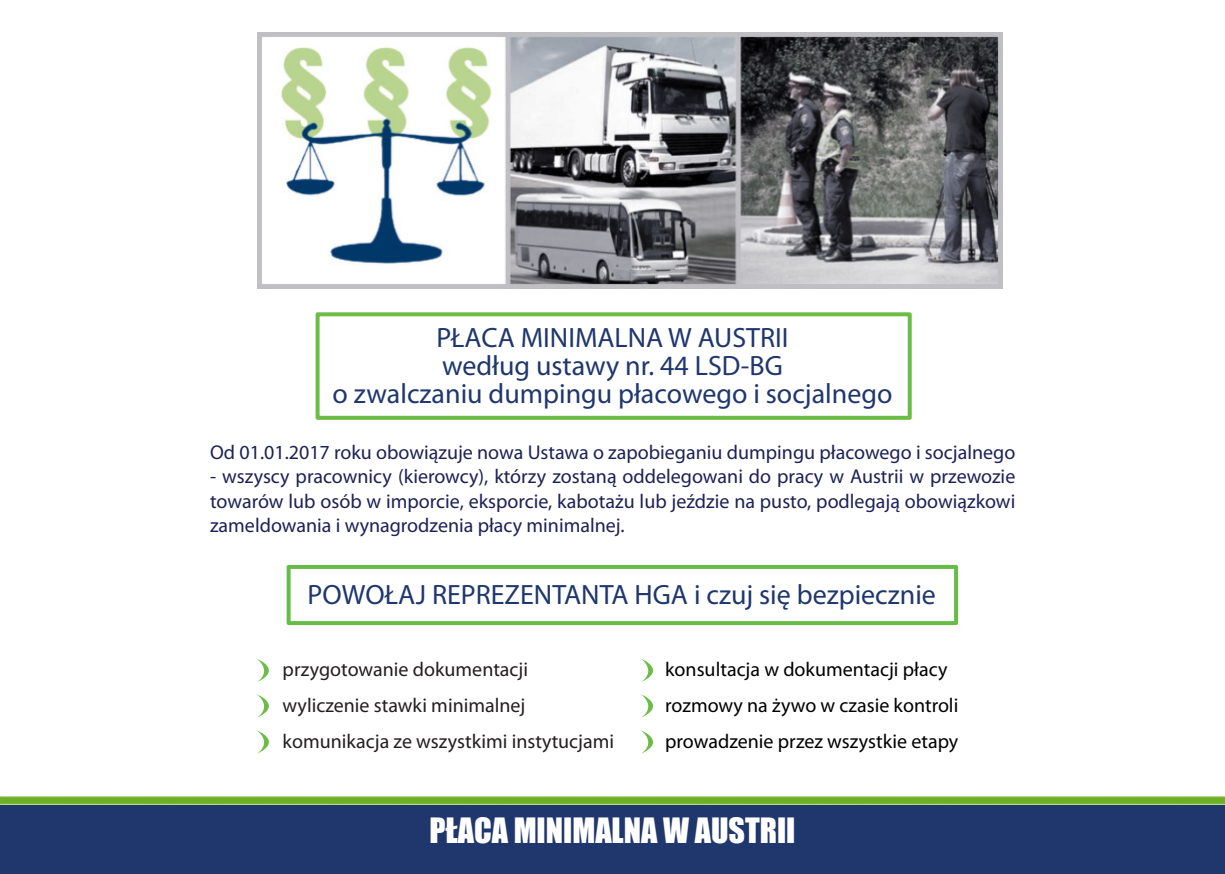
<style>
.page{position:relative;width:1225px;height:874px;background:#fff}
.page>*{position:absolute;margin:0;border:0;box-sizing:border-box;transform-origin:0 0}
.t1{font:32px "Impact";color:#fff}
.t2{font:28px/28px "Myriad Pro";color:#1f376d;text-align:center}
.t3{font:20px/24px "Myriad Pro";color:#1d2154;text-align:justify}
.t4{font:20px/36px "Myriad Pro";color:#000}
.t5{font:20px/36px "Myriad Pro";color:#231f20}
</style>
<div class="page">
<img style="left:0;top:796px;width:1224px;height:2px">
<div style="left:0;top:804px;width:1224px;height:69px;background:#1f376d"></div>
<div style="left:0;top:798px;width:1224px;height:6px;background:#6cb023"></div>
<svg style="left:257px;top:659px;width:12px;height:22px"></svg>
<svg style="left:257px;top:694px;width:12px;height:23px"></svg>
<svg style="left:257px;top:730px;width:12px;height:23px"></svg>
<svg style="left:641px;top:659px;width:12px;height:22px"></svg>
<svg style="left:641px;top:694px;width:12px;height:23px"></svg>
<svg style="left:641px;top:730px;width:12px;height:23px"></svg>
<div style="left:315px;top:312px;width:596px;height:107px;border:4px solid #6cbd45"></div>
<div style="left:286px;top:564px;width:672px;height:60px;border:4px solid #65bc46"></div>
<img style="left:258px;top:32px;width:744px;height:256px">
<h2 class="t2" style="left:332px;top:325px;width:561px">PŁACA MINIMALNA W AUSTRII<br>według ustawy nr. 44 LSD-BG<br>o zwalczaniu dumpingu płacowego i socjalnego</h2>
<p class="t3" style="left:210px;top:442px;width:806px">Od 01.01.2017 roku obowiązuje nowa Ustawa o zapobieganiu dumpingu płacowego i socjalnego</p>
<p class="t3" style="left:210px;top:466px;width:806px">- wszyscy pracownicy (kierowcy), którzy zostaną oddelegowani do pracy w Austrii w przewozie towarów lub osób w imporcie, eksporcie, kabotażu lub jeździe na pusto, podlegają obowiązkowi zameldowania i wynagrodzenia płacy minimalnej.</p>
<h2 class="t2" style="left:307px;top:583px;width:630px">POWOŁAJ REPREZENTANTA HGA i czuj się bezpiecznie</h2>
<p class="t5" style="left:283px;top:652px;width:333px">przygotowanie dokumentacji wyliczenie stawki minimalnej komunikacja ze wszystkimi instytucjami</p>
<p class="t4" style="left:665px;top:652px;width:295px">konsultacja w dokumentacji płacy rozmowy na żywo w czasie kontroli prowadzenie przez wszystkie etapy</p>
<h1 class="t1" style="left:429px;top:805px;width:367px">PŁACA MINIMALNA W AUSTRII</h1>
</div>
